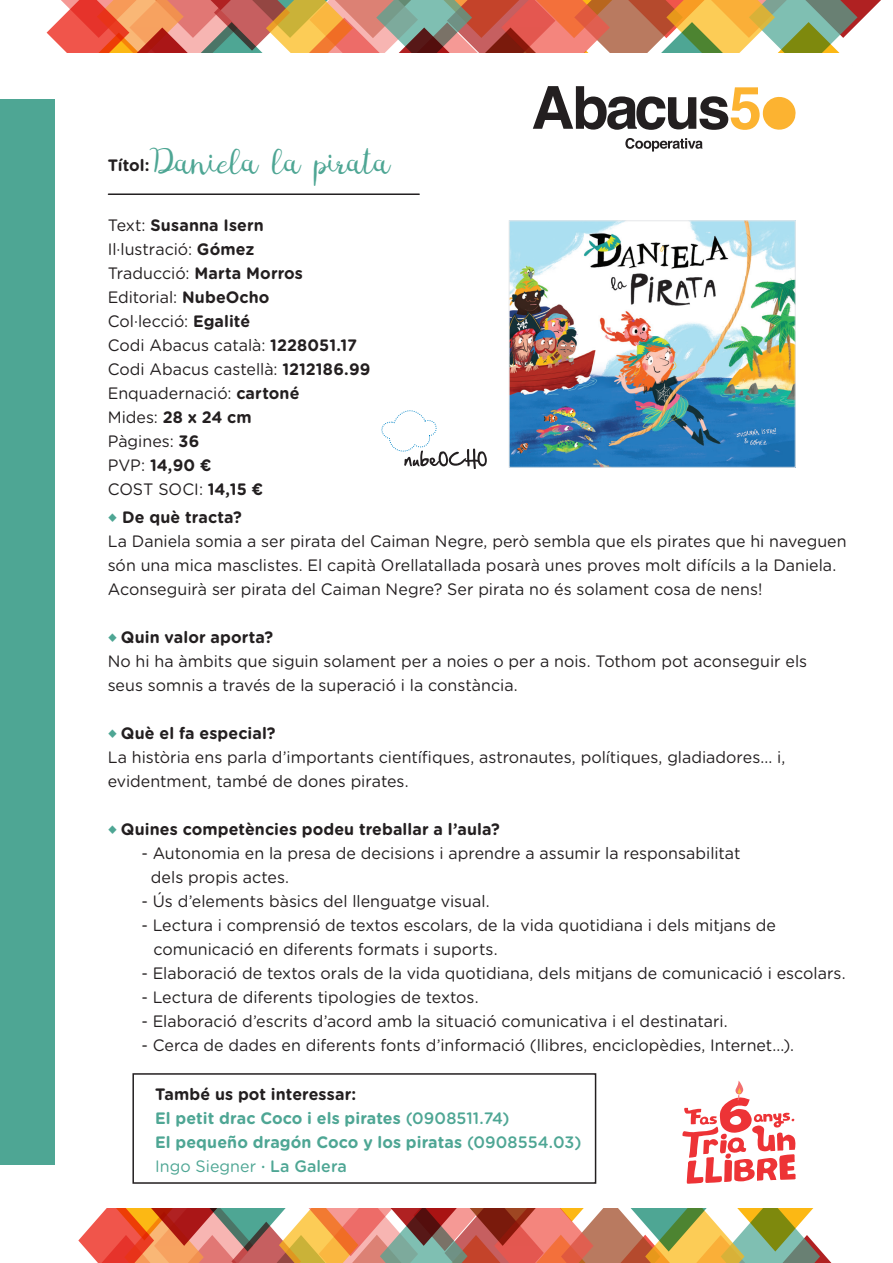
<style>
.page{position:relative;width:893px;height:1263px;background:#fff}
.page>*{position:absolute;margin:0;border:0;box-sizing:border-box;transform-origin:0 0}
.t1{font:17.4px "Digory Doodles PS";letter-spacing:-.015em;color:#4ea694}
.t2{font:16.5px/24px "Gotham Rounded";color:#231f20}
.t3{font:700 16.5px "Gotham Rounded";letter-spacing:.005em;color:#231f20}
.t4{font:700 16.5px "Gotham Rounded";letter-spacing:.005em;color:#4ea694}
.t5{font:16.5px "Gotham Rounded";letter-spacing:.005em;color:#4ea694}
.s1{font-weight:400}
.s2{font-weight:700}
.s3{font-family:"Minion Pro";font-weight:400;font-size:21px;color:#4ea694}
.s4{font-weight:500}
</style>
<div class="page">
<div style="left:0;top:99px;width:55px;height:1065px;background:#4ea694"></div>
<img style="left:511px;top:222px;width:282px;height:244px">
<div style="left:509px;top:220px;width:286px;height:248px;border:1px solid #e6e7e9"></div>
<div style="left:132px;top:1073px;width:464px;height:111px;border:2px solid #231f20"></div>
<hr style="left:108px;top:193px;width:311px;height:2px;background:#231f20">
<svg style="left:78px;top:1081px;width:753px;height:182px"></svg>
<svg style="left:47px;top:0;width:834px;height:152px"></svg>
<svg style="left:381px;top:410px;width:106px;height:59px"></svg>
<p class="t1" style="left:150px;top:157px;width:243px">Daniela la pirata</p>
<p class="t3" style="left:108px;top:153px;width:43px">Títol:</p>
<p class="t3" style="left:108px;top:213px;width:158px"><span class="s1">Text:</span> Susanna Isern</p>
<p class="t2" style="left:108px;top:237px;width:148px">Il·lustració: <span class="s2">Gómez</span></p>
<p class="t3" style="left:108px;top:261px;width:197px"><span class="s1">Traducció:</span> Marta Morros</p>
<p class="t2" style="left:108px;top:285px;width:163px">Editorial: <span class="s2">NubeOcho</span></p>
<p class="t2" style="left:108px;top:309px;width:144px">Col·lecció: <span class="s2">Egalité</span></p>
<p class="t2" style="left:108px;top:333px;width:251px">Codi Abacus català: <span class="s2">1228051.17</span></p>
<p class="t2" style="left:108px;top:357px;width:264px">Codi Abacus castellà: <span class="s2">1212186.99</span></p>
<p class="t2" style="left:108px;top:381px;width:193px">Enquadernació: <span class="s2">cartoné</span></p>
<p class="t3" style="left:108px;top:405px;width:146px"><span class="s1">Mides:</span> 28 x 24 cm</p>
<p class="t2" style="left:108px;top:429px;width:93px">Pàgines: <span class="s2">36</span></p>
<p class="t3" style="left:108px;top:453px;width:105px"><span class="s1">PVP:</span> 14,90 €</p>
<p class="t2" style="left:108px;top:477px;width:157px">COST SOCI: <span class="s2">14,15 €</span></p>
<p class="t3" style="left:108px;top:505px;width:136px"><span class="s3">◆</span> De què tracta?</p>
<p class="t2" style="left:108px;top:529px;width:740px">La Daniela somia a ser pirata del Caiman Negre, però sembla que els pirates que hi naveguen són una mica masclistes. El capità Orellatallada posarà unes proves molt difícils a la Daniela.<br>Aconseguirà ser pirata del Caiman Negre? Ser pirata no és solament cosa de nens!</p>
<p class="t3" style="left:108px;top:625px;width:167px"><span class="s3">◆</span> Quin valor aporta?</p>
<p class="t2" style="left:108px;top:649px;width:701px">No hi ha àmbits que siguin solament per a noies o per a nois. Tothom pot aconseguir els</p>
<p class="t2" style="left:108px;top:673px;width:412px">seus somnis a través de la superació i la constància.</p>
<p class="t3" style="left:108px;top:721px;width:169px"><span class="s3">◆</span> Què el fa especial?</p>
<p class="t2" style="left:108px;top:745px;width:679px">La història ens parla d’importants científiques, astronautes, polítiques, gladiadores... i,</p>
<p class="t2" style="left:108px;top:769px;width:302px">evidentment, també de dones pirates.</p>
<p class="t3" style="left:108px;top:817px;width:394px"><span class="s3">◆</span> Quines competències podeu treballar a l’aula?</p>
<p class="t2" style="left:141px;top:841px;width:601px">- Autonomia en la presa de decisions i aprendre a assumir la responsabilitat</p>
<p class="t2" style="left:151px;top:865px;width:140px">dels propis actes.</p>
<p class="t2" style="left:141px;top:889px;width:350px">- Ús d’elements bàsics del llenguatge visual.</p>
<p class="t2" style="left:141px;top:913px;width:636px">- Lectura i comprensió de textos escolars, de la vida quotidiana i dels mitjans de</p>
<p class="t2" style="left:153px;top:937px;width:346px">comunicació en diferents formats i suports.</p>
<p class="t2" style="left:141px;top:961px;width:706px">- Elaboració de textos orals de la vida quotidiana, dels mitjans de comunicació i escolars.</p>
<p class="t2" style="left:141px;top:985px;width:339px">- Lectura de diferents tipologies de textos.</p>
<p class="t2" style="left:141px;top:1009px;width:588px">- Elaboració d’escrits d’acord amb la situació comunicativa i el destinatari.</p>
<p class="t2" style="left:141px;top:1033px;width:654px">- Cerca de dades en diferents fonts d’informació (llibres, enciclopèdies, Internet...).</p>
<p class="t3" style="left:155px;top:1082px;width:203px">També us pot interessar:</p>
<p class="t4" style="left:155px;top:1106px;width:356px">El petit drac Coco i els pirates <span class="s4">(0908511.74)</span></p>
<p class="t4" style="left:155px;top:1130px;width:428px">El pequeño dragón Coco y los piratas <span class="s4">(0908554.03)</span></p>
<p class="t5" style="left:155px;top:1155px;width:193px">Ingo Siegner <span class="s4">· La Galera</span></p>
</div>
